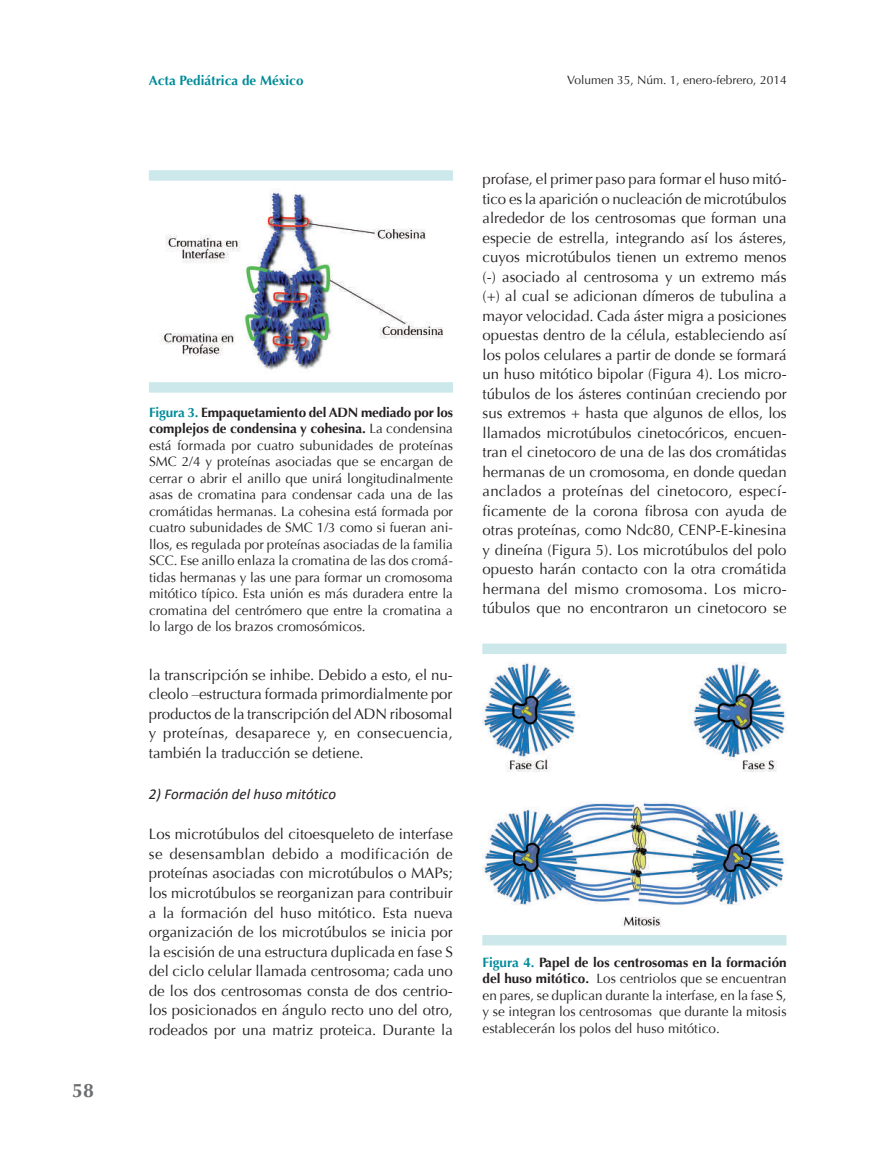
<style>
.page{position:relative;width:893px;height:1149px;background:#fff}
.page>*{position:absolute;margin:0;border:0;box-sizing:border-box;transform-origin:0 0}
.t1{font:700 19.5px "Optima";color:#6c6d70}
.t2{font:15px/19.5px "Optima";color:#231f20;text-align:justify}
.t3{font:italic 15px "Calibri";color:#231f20}
.t4{font:13.5px/16.5px "Optima";color:#231f20;text-align:justify}
.t5{font:700 13.5px "Optima";color:#008b9a}
.t6{font:12px "Optima";color:#231f20}
.s1{font-weight:700;color:#008b9a}
.s2{font-weight:700}
</style>
<div class="page">
<img style="left:161px;top:192px;width:282px;height:178px">
<div style="left:149px;top:170px;width:304px;height:11px;background:#cde8eb"></div>
<div style="left:482px;top:643px;width:304px;height:10px;background:#cde8eb"></div>
<div style="left:149px;top:382px;width:304px;height:10px;background:#cde8eb"></div>
<div style="left:482px;top:934px;width:304px;height:11px;background:#cde8eb"></div>
<img style="left:483px;top:662px;width:303px;height:263px">
<h1 class="t1" style="left:72px;top:1079px;width:23px">58</h1>
<p class="t5" style="left:149px;top:73px;width:156px">Acta Pediátrica de México</p>
<p class="t6" style="left:567px;top:73px;width:221px">Volumen 35, Núm. 1, enero-febrero, 2014</p>
<p class="t4" style="left:149px;top:404px;width:306px"><span class="s1">Figura 3.</span> <span class="s2">Empaquetamiento del ADN mediado por los complejos de condensina y cohesina.</span> La condensina está formada por cuatro subunidades de proteínas SMC 2/4 y proteínas asociadas que se encargan de cerrar o abrir el anillo que unirá longitudinalmente asas de cromatina para condensar cada una de las cromátidas hermanas. La cohesina está formada por cuatro subunidades de SMC 1/3 como si fueran ani&shy;llos, es regulada por proteínas asociadas de la familia SCC. Ese anillo enlaza la cromatina de las dos cromá&shy;tidas hermanas y las une para formar un cromosoma mitótico típico. Esta unión es más duradera entre la cromatina del centrómero que entre la cromatina a lo largo de los brazos cromosómicos.</p>
<p class="t2" style="left:149px;top:665px;width:306px">la transcripción se inhibe. Debido a esto, el nu&shy;cleolo –estructura formada primordialmente por productos de la transcripción del ADN ribosomal y proteínas, desaparece y, en consecuencia, también la traducción se detiene.</p>
<p class="t3" style="left:149px;top:783px;width:189px">2) Formación del huso mitótico</p>
<p class="t2" style="left:149px;top:824px;width:306px">Los microtúbulos del citoesqueleto de interfase se desensamblan debido a modificación de proteínas asociadas con microtúbulos o MAPs; los microtúbulos se reorganizan para contribuir a la formación del huso mitótico. Esta nueva organización de los microtúbulos se inicia por la escisión de una estructura duplicada en fase S del ciclo celular llamada centrosoma; cada uno de los dos centrosomas consta de dos centrio&shy;los posicionados en ángulo recto uno del otro, rodeados por una matriz proteica. Durante la</p>
<p class="t2" style="left:483px;top:169px;width:306px">profase, el primer paso para formar el huso mitó&shy;tico es la aparición o nucleación de microtúbulos alrededor de los centrosomas que forman una especie de estrella, integrando así los ásteres, cuyos microtúbulos tienen un extremo menos (-) asociado al centrosoma y un extremo más (+) al cual se adicionan dímeros de tubulina a mayor velocidad. Cada áster migra a posiciones opuestas dentro de la célula, estableciendo así los polos celulares a partir de donde se formará un huso mitótico bipolar (Figura 4). Los micro&shy;túbulos de los ásteres continúan creciendo por sus extremos + hasta que algunos de ellos, los llamados microtúbulos cinetocóricos, encuen&shy;tran el cinetocoro de una de las dos cromátidas hermanas de un cromosoma, en donde quedan anclados a proteínas del cinetocoro, especí&shy;ficamente de la corona fibrosa con ayuda de otras proteínas, como Ndc80, CENP-E-kinesina y dineína (Figura 5). Los microtúbulos del polo opuesto harán contacto con la otra cromátida hermana del mismo cromosoma. Los micro&shy;túbulos que no encontraron un cinetocoro se</p>
<p class="t4" style="left:483px;top:953px;width:306px"><span class="s1">Figura 4.</span> <span class="s2">Papel de los centrosomas en la formación del huso mitótico.</span> Los centriolos que se encuentran en pares, se duplican durante la interfase, en la fase S, y se integran los centrosomas que durante la mitosis establecerán los polos del huso mitótico.</p>
</div>
